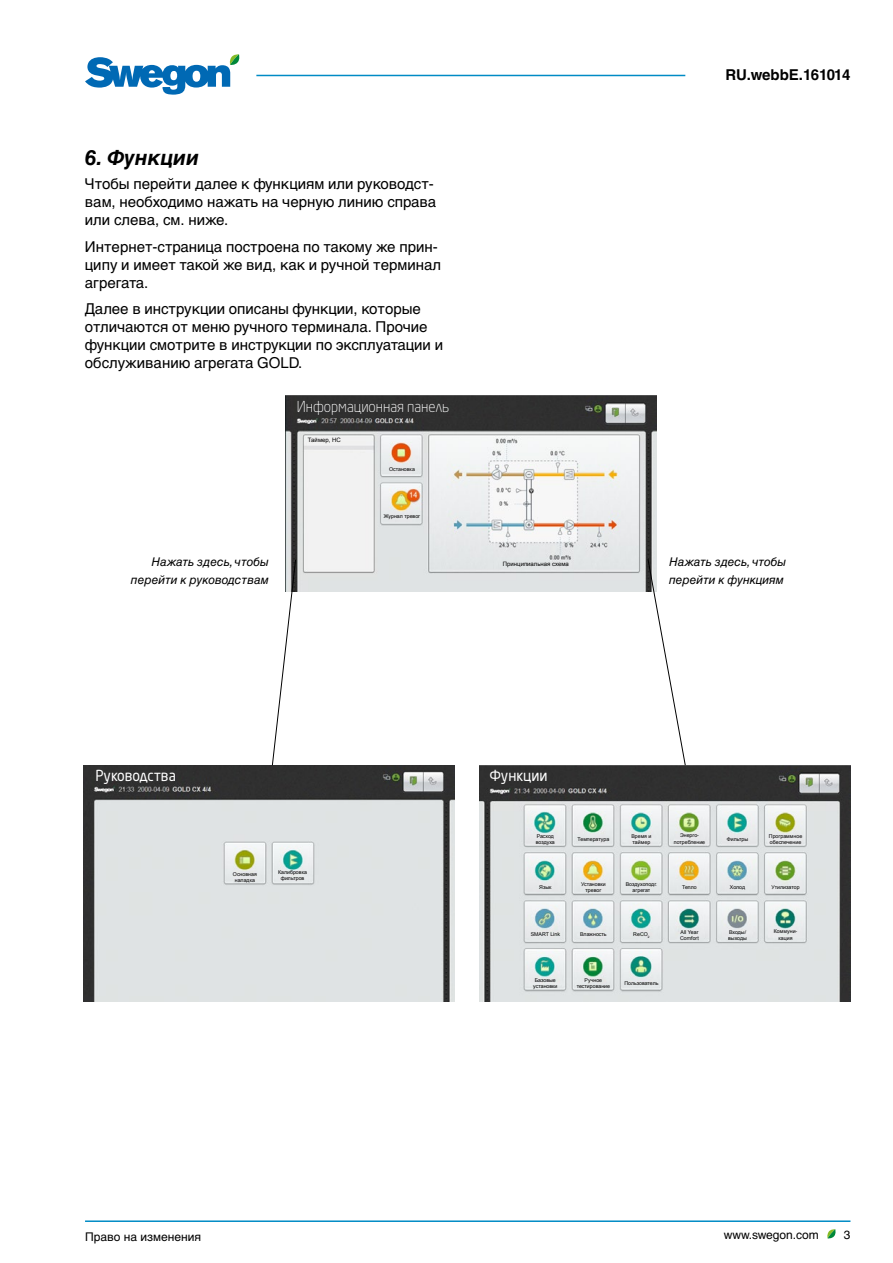
<style>
.page{position:relative;width:893px;height:1263px;background:#fff}
.page>*{position:absolute;margin:0;border:0;box-sizing:border-box;transform-origin:0 0}
.t1{font:21px "Helvetica Cyr Bold Inclined";color:#000}
.t2{font:15px/18px "Helvetica Cyr Upright";color:#000}
.t3{font:300 15px "Neo Sans Pro Cyr";color:#fff;scale:.93 1}
.t4{font:15px "Neo Sans Pro Cyr";color:#fff;scale:.93 1}
.t5{font:700 15px "Helvetica Cyr";letter-spacing:-.01em;color:#000}
.t6{font:12px/18px "Helvetica Cyr Inclined";color:#000;text-align:right}
.t7{font:12px "Helvetica Cyr Upright";color:#000}
.t8{font:6px "Arial";color:#000}
.t9{font:5.25px/6.3px "Arial";color:#000;text-align:center}
</style>
<div class="page">
<hr style="left:256px;top:75px;width:429px;height:1px;background:#008bc5">
<svg style="left:85px;top:54px;width:154px;height:41px"></svg>
<hr style="left:85px;top:1220px;width:765px;height:2px;background:#008bc5">
<svg style="left:827px;top:1229px;width:8px;height:9px"></svg>
<img style="left:286px;top:395px;width:370px;height:197px">
<img style="left:480px;top:765px;width:370px;height:236px">
<img style="left:83px;top:765px;width:371px;height:236px">
<svg style="left:272px;top:559px;width:24px;height:207px"></svg>
<svg style="left:647px;top:558px;width:39px;height:208px"></svg>
<h1 class="t1" style="left:85px;top:146px;width:115px">6. Функции</h1>
<p class="t2" style="left:85px;top:175px;width:353px">Чтобы перейти далее к функциям или руководст&shy;вам, необходимо нажать на черную линию справа или слева, см. ниже.</p>
<p class="t2" style="left:85px;top:238px;width:358px">Интернет-страница построена по такому же прин&shy;ципу и имеет такой же вид, как и ручной терминал агрегата.</p>
<p class="t2" style="left:85px;top:300px;width:360px">Далее в инструкции описаны функции, которые отличаются от меню ручного терминала. Прочие функции смотрите в инструкции по эксплуатации и обслуживанию агрегата GOLD.</p>
<p class="t3" style="left:297px;top:398px;width:165px">Информационная панель</p>
<p class="t8" style="left:308px;top:435px;width:34px">Таймер, НС</p>
<p class="t9" style="left:389px;top:466px;width:27px">Остановка</p>
<p class="t9" style="left:384px;top:513px;width:38px">Журнал тревог</p>
<p class="t5" style="left:725px;top:66px;width:127px">RU.webbE.161014</p>
<p class="t6" style="left:131px;top:552px;width:139px">Нажать здесь, чтобы перейти к руководствам</p>
<p class="t6" style="left:669px;top:552px;width:119px;text-align:left">Нажать здесь, чтобы перейти к функциям</p>
<p class="t8" style="left:503px;top:560px;width:67px">Принципиальная схема</p>
<p class="t4" style="left:95px;top:766px;width:88px">Руководства</p>
<p class="t9" style="left:233px;top:871px;width:25px">Основная наладка</p>
<p class="t9" style="left:278px;top:869px;width:30px">Калибровка фильтров</p>
<p class="t4" style="left:490px;top:766px;width:64px">Функции</p>
<p class="t9" style="left:674px;top:832px;width:33px">Энерго&shy;потребление</p>
<p class="t9" style="left:536px;top:833px;width:21px;text-align:left">Расход воздуха</p>
<p class="t9" style="left:577px;top:836px;width:33px">Температура</p>
<p class="t9" style="left:631px;top:833px;width:22px;text-align:left">Время и таймер</p>
<p class="t9" style="left:727px;top:836px;width:23px">Фильтры</p>
<p class="t9" style="left:769px;top:833px;width:35px;text-align:left">Программное обеспечение</p>
<p class="t9" style="left:539px;top:883px;width:14px">Язык</p>
<p class="t9" style="left:581px;top:880px;width:26px">Установки тревог</p>
<p class="t9" style="left:730px;top:883px;width:17px">Холод</p>
<p class="t9" style="left:772px;top:883px;width:30px">Утилизатор</p>
<p class="t9" style="left:626px;top:880px;width:33px">Воздухоподг. агрегат</p>
<p class="t9" style="left:682px;top:883px;width:16px">Тепло</p>
<p class="t9" style="left:531px;top:931px;width:31px">SMART Link</p>
<p class="t9" style="left:580px;top:931px;width:28px">Влажность</p>
<p class="t9" style="left:774px;top:928px;width:25px">Коммуни&shy;кация</p>
<p class="t9" style="left:633px;top:931px;width:18px">ReCO<sub>2</sub></p>
<p class="t9" style="left:728px;top:929px;width:20px;text-align:left">Входы/ выходы</p>
<p class="t9" style="left:680px;top:929px;width:20px;text-align:left">All Year<br>Comfort</p>
<p class="t9" style="left:533px;top:977px;width:26px">Базовые установки</p>
<p class="t9" style="left:577px;top:977px;width:35px">Ручное тестирование</p>
<p class="t9" style="left:624px;top:980px;width:36px">Пользователь</p>
<p class="t7" style="left:85px;top:1230px;width:117px">Право на изменения</p>
<p class="t7" style="left:724px;top:1228px;width:97px">www.swegon.com</p>
<p class="t7" style="left:844px;top:1228px;width:8px">3</p>
</div>
